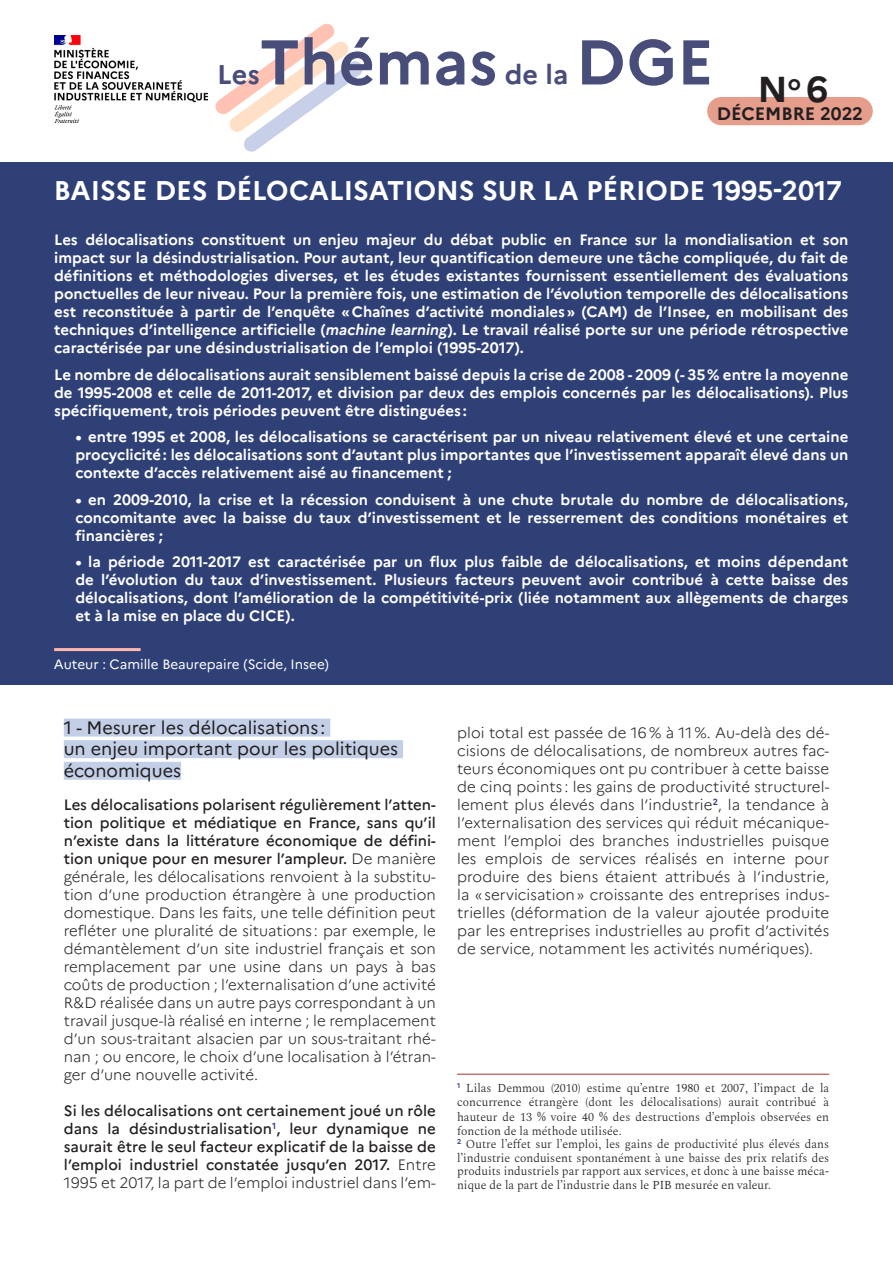
<style>
.page{position:relative;width:893px;height:1263px;background:#fff}
.page>*{position:absolute;margin:0;border:0;box-sizing:border-box;transform-origin:0 0}
.Titre_général-H1{font:700 63px "Marianne";color:#484d7a}
.t1{font:700 36px "Marianne";color:#231f20}
.TITRE1_-_H2{font:700 27px "Marianne";color:#fff}
.Titre_général-H1-2{font:700 27px "Marianne";color:#484d7a}
.TITRE2-H3{font:18px/21.6px "Marianne";color:#231f20}
.t2{font:700 18px "Marianne";color:#231f20}
.CHAPO{font:700 15px/18px "Marianne";color:#fff;text-align:justify}
.TEXTE_COURANT{font:300 15px/18px "Marianne";color:#231f20;text-align:justify}
.TEXTE_COURANT-2{font:500 15px/18px "Marianne";letter-spacing:.005em;color:#231f20;text-align:justify}
.t3{font:13.5px "Marianne";color:#fff}
.note-bas-page-sans-f{font:300 12px/13.5px "Spectral";color:#231f20;text-align:justify}
.Note-bas-page-filet{font:300 12px/14.4px "Spectral";color:#231f20;text-align:justify}
.s1{font-style:italic}
.s2{font-weight:500}
.s3{font-weight:300}
</style>
<div class="page">
<div style="left:1px;top:162px;width:892px;height:522px;background:#2f4077"></div>
<svg style="left:215px;top:23px;width:148px;height:129px"></svg>
<div style="left:707px;top:97px;width:166px;height:28px;background:#e59d8c;border-radius:14px"></div>
<hr style="left:54px;top:648px;width:87px;height:3px;background:#ffb7ae">
<div style="left:64px;top:719px;width:266px;height:18px;background:#c3cfe7"></div>
<div style="left:64px;top:740px;width:339px;height:18px;background:#c3cfe7"></div>
<div style="left:64px;top:762px;width:117px;height:18px;background:#c3cfe7"></div>
<hr style="left:457px;top:1074px;width:372px;height:1px;background:#ad4847">
<img style="left:54px;top:36px;width:154px;height:86px">
<h1 class="Titre_général-H1" style="left:260px;top:24px;width:239px">Thémas</h1>
<h1 class="Titre_général-H1-2" style="left:217px;top:58px;width:44px">Les</h1>
<h1 class="Titre_général-H1-2" style="left:505px;top:58px;width:65px">de la</h1>
<h1 class="Titre_général-H1" style="left:576px;top:24px;width:139px">DGE</h1>
<p class="t1" style="left:758px;top:67px;width:72px">N<sup>o</sup> 6</p>
<p class="t2" style="left:717px;top:103px;width:148px">DÉCEMBRE 2022</p>
<h2 class="TITRE1_-_H2" style="left:54px;top:174px;width:790px">BAISSE DES DÉLOCALISATIONS SUR LA PÉRIODE 1995-2017</h2>
<p class="CHAPO" style="left:54px;top:231px;width:796px">Les délocalisations constituent un enjeu majeur du débat public en France sur la mondialisation et son impact sur la désindustrialisation. Pour autant, leur quantification demeure une tâche compliquée, du fait de définitions et méthodologies diverses, et les études existantes fournissent essentiellement des évaluations ponctuelles de leur niveau. Pour la première fois, une estimation de l’évolution temporelle des délocalisations est reconstituée à partir de l’enquête «Chaînes d’activité mondiales» (CAM) de l’Insee, en mobilisant des techniques d’intelligence artificielle (<span class="s1">machine learning</span>). Le travail réalisé porte sur une période rétrospective caractérisée par une désindustrialisation de l’emploi (1995-2017).</p>
<p class="CHAPO" style="left:54px;top:365px;width:796px">Le nombre de délocalisations aurait sensiblement baissé depuis la crise de 2008 - 2009 (- 35% entre la moyenne de 1995-2008 et celle de 2011-2017, et division par deux des emplois concernés par les délocalisations). Plus spécifiquement, trois périodes peuvent être distinguées :</p>
<p class="CHAPO" style="left:75px;top:428px;width:774px">• entre 1995 et 2008, les délocalisations se caractérisent par un niveau relativement élevé et une certaine procyclicité: les délocalisations sont d’autant plus importantes que l’investissement apparaît élevé dans un contexte d’accès relativement aisé au financement ;</p>
<p class="CHAPO" style="left:75px;top:490px;width:774px">• en 2009-2010, la crise et la récession conduisent à une chute brutale du nombre de délocalisations, concomitante avec la baisse du taux d’investissement et le resserrement des conditions monétaires et financières ;</p>
<p class="CHAPO" style="left:75px;top:553px;width:774px">• la période 2011-2017 est caractérisée par un flux plus faible de délocalisations, et moins dépendant de l’évolution du taux d’investissement. Plusieurs facteurs peuvent avoir contribué à cette baisse des délocalisations, dont l’amélioration de la compétitivité-prix (liée notamment aux allègements de charges et à la mise en place du CICE).</p>
<p class="t3" style="left:54px;top:656px;width:276px">Auteur : Camille Beaurepaire (Scide, Insee)</p>
<h3 class="TITRE2-H3" style="left:64px;top:716px;width:336px">1 - Mesurer les délocalisations :<br>un enjeu important pour les politiques économiques</h3>
<p class="TEXTE_COURANT" style="left:64px;top:796px;width:374px"><span class="s2">Les délocalisations polarisent régulièrement l’atten&shy;tion politique et médiatique en France, sans qu’il n’existe dans la littérature économique de défini&shy;tion unique pour en mesurer l’ampleur.</span> De manière générale, les délocalisations renvoient à la substitu&shy;tion d’une production étrangère à une production domestique. Dans les faits, une telle définition peut refléter une pluralité de situations : par exemple, le démantèlement d’un site industriel français et son remplacement par une usine dans un pays à bas coûts de production ; l’externalisation d’une activité R&amp;D réalisée dans un autre pays correspondant à un travail jusque-là réalisé en interne ; le remplacement d’un sous-traitant alsacien par un sous-traitant rhé&shy;nan ; ou encore, le choix d’une localisation à l’étran&shy;ger d’une nouvelle activité.</p>
<p class="TEXTE_COURANT-2" style="left:64px;top:1102px;width:374px">Si les délocalisations ont certainement joué un rôle dans la désindustrialisation<sup>1</sup>, leur dynamique ne saurait être le seul facteur explicatif de la baisse de l’emploi industriel constatée jusqu’en 2017. <span class="s3">Entre 1995 et 2017, la part de l’emploi industriel dans l’em-</span></p>
<p class="TEXTE_COURANT" style="left:457px;top:724px;width:374px">ploi total est passée de 16% à 11%. Au-delà des dé&shy;cisions de délocalisations, de nombreux autres fac&shy;teurs économiques ont pu contribuer à cette baisse de cinq points : les gains de productivité structurel&shy;lement plus élevés dans l’industrie<sup>2</sup>, la tendance à l’externalisation des services qui réduit mécanique&shy;ment l’emploi des branches industrielles puisque les emplois de services réalisés en interne pour produire des biens étaient attribués à l’industrie, la « servicisation» croissante des entreprises indus&shy;trielles (déformation de la valeur ajoutée produite par les entreprises industrielles au profit d’activités de service, notamment les activités numériques).</p>
<p class="Note-bas-page-filet" style="left:457px;top:1080px;width:374px"><sup>1</sup> Lilas Demmou (2010) estime qu’entre 1980 et 2007, l’impact de la concurrence étrangère (dont les délocalisations) aurait contribué à hauteur de 13 % voire 40 % des destructions d’emplois observées en fonction de la méthode utilisée.</p>
<p class="note-bas-page-sans-f" style="left:457px;top:1137px;width:374px"><sup>2</sup> Outre l’effet sur l’emploi, les gains de productivité plus élevés dans l’industrie conduisent spontanément à une baisse des prix relatifs des produits industriels par rapport aux services, et donc à une baisse méca&shy;nique de la part de l’industrie dans le PIB mesurée en valeur.</p>
</div>
